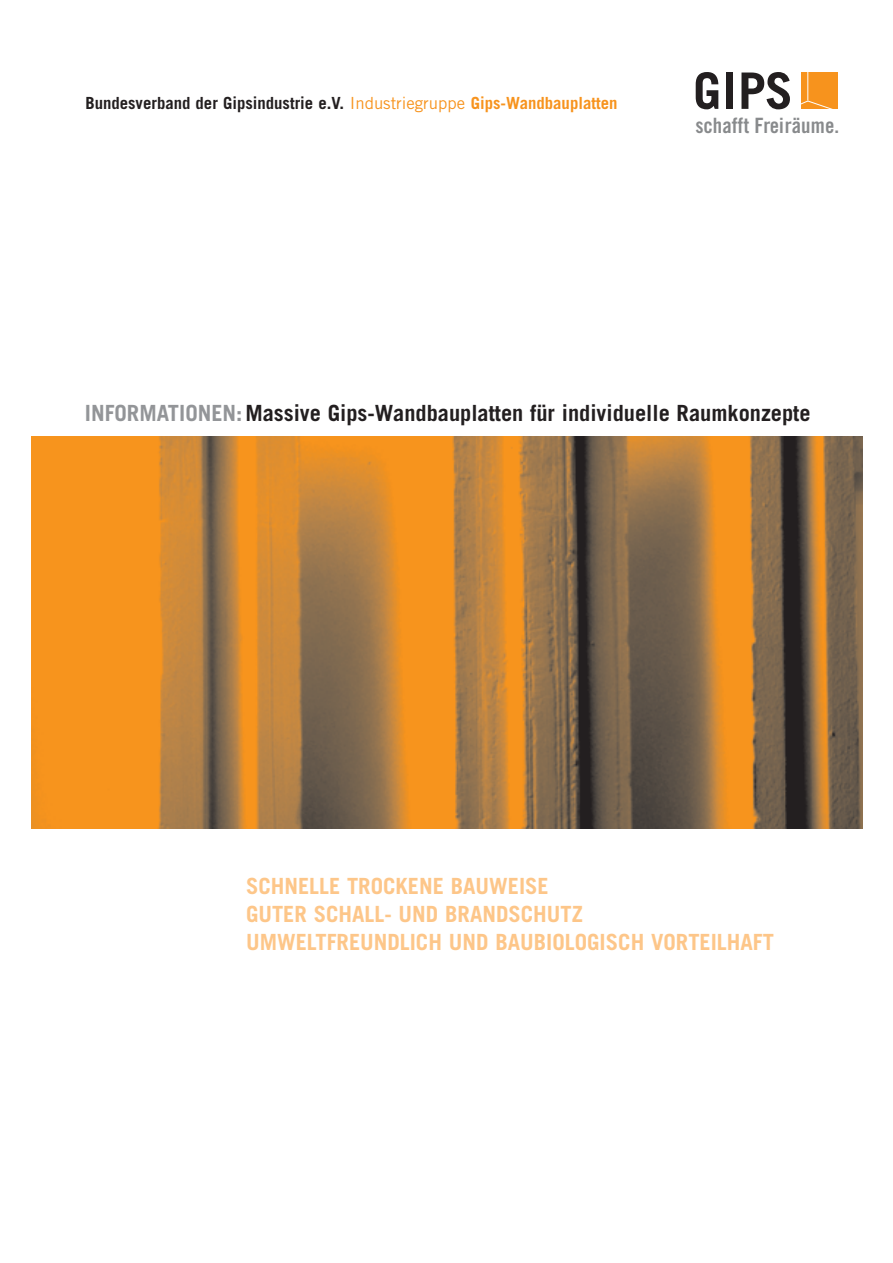
<style>
.page{position:relative;width:893px;height:1263px;background:#fff}
.page>*{position:absolute;margin:0;border:0;box-sizing:border-box;transform-origin:0 0}
.t1{font:700 50.4px "Trade Gothic";color:#231f20}
.t2{font:700 22.35px/27.9px "Trade Gothic";color:#fdc689}
.t3{font:700 22.35px "Trade Gothic";color:#231f20}
.t4{font:21.15px "Trade Gothic Bold Cond Twenty";color:#888a8c}
.t5{font:700 16.8px "Trade Gothic";color:#231f20}
.s1{font-weight:400;color:#f7931d}
.s2{color:#f7931d}
.s3{color:#939598}
</style>
<div class="page">
<img style="left:32px;top:437px;width:830px;height:391px">
<div style="left:800px;top:72px;width:37px;height:37px;background:#f7931d"></div>
<hr style="left:807px;top:70px;width:1px;height:31px;background:#fff">
<svg style="left:800px;top:100px;width:38px;height:9px"></svg>
<p class="t5" style="left:85px;top:97px;width:533px">Bundesverband der Gipsindustrie e.V. <span class="s1">Industriegruppe</span> <span class="s2">Gips-Wandbauplatten</span></p>
<h1 class="t1" style="left:693px;top:72px;width:101px">GIPS</h1>
<p class="t4" style="left:695px;top:117px;width:145px">schafft Freiräume.</p>
<p class="t3" style="left:85px;top:405px;width:727px"><span class="s3">INFORMATIONEN:</span>Massive Gips-Wandbauplatten für individuelle Raumkonzepte</p>
<p class="t2" style="left:246px;top:874px;width:529px">SCHNELLE TROCKENE BAUWEISE<br>GUTER SCHALL- UND BRANDSCHUTZ<br>UMWELTFREUNDLICH UND BAUBIOLOGISCH VORTEILHAFT</p>
</div>
